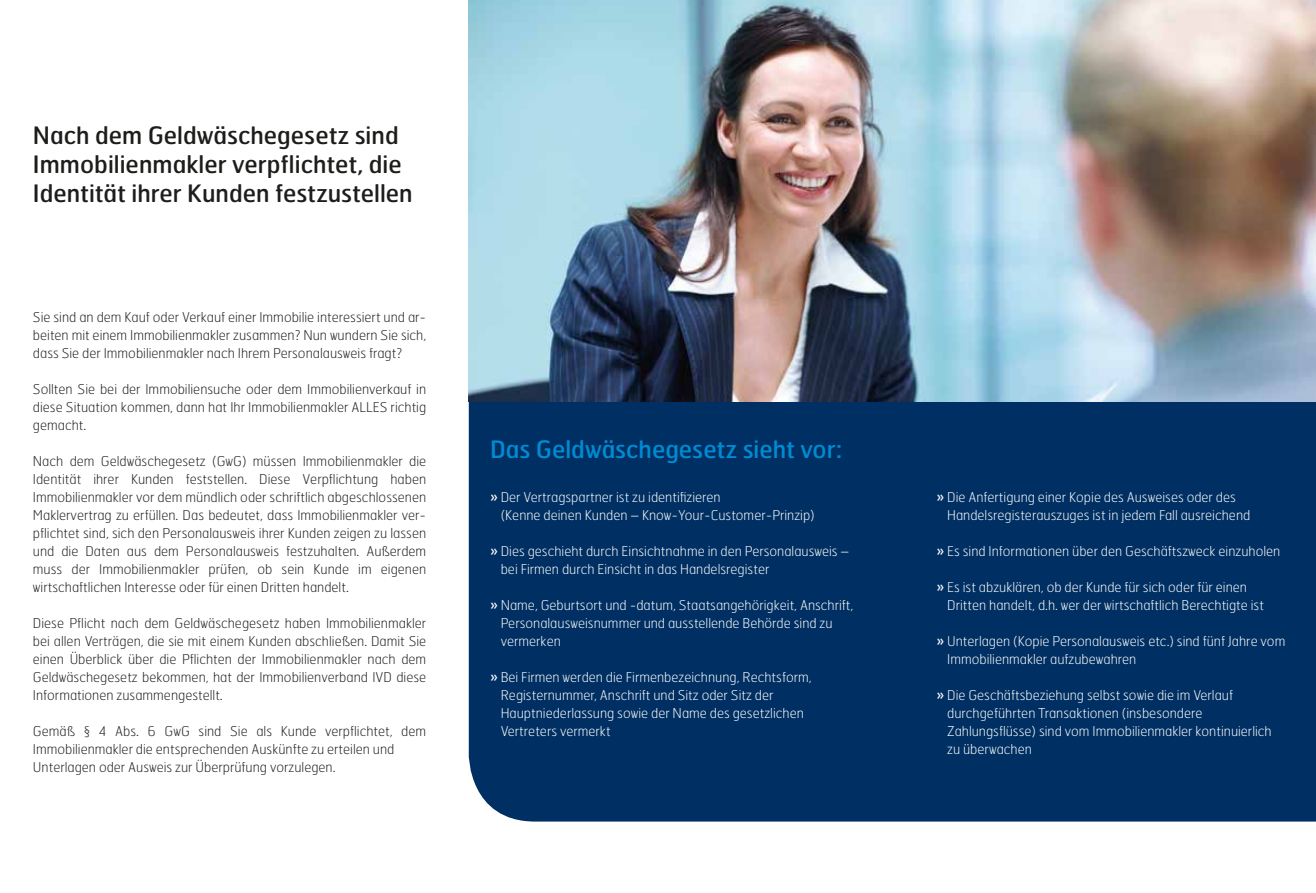
<style>
.page{position:relative;width:1316px;height:893px;background:#fff}
.page>*{position:absolute;margin:0;border:0;box-sizing:border-box;transform-origin:0 0}
.t1{font:24px/28.8px "Hermes";color:#1d1d1b}
.t2{font:24px "Hermes";color:#008bd2}
.t3{font:100 13.5px/18px "Hermes";color:#1d1d1b;text-align:justify}
.t4{font:100 13.5px/18px "Hermes";color:#fff}
.s1{font-weight:400}
</style>
<div class="page">
<div style="left:469px;top:402px;width:847px;height:420px;background:#003063"></div>
<img style="left:469px;top:0;width:847px;height:402px">
<h1 class="t1" style="left:33px;top:120px;width:381px">Nach dem Geldwäschegesetz sind<br>Immobilienmakler verpflichtet, die<br>Identität ihrer Kunden festzustellen</h1>
<p class="t3" style="left:33px;top:308px;width:395px">Sie sind an dem Kauf oder Verkauf einer Immobilie interessiert und ar&shy;beiten mit einem Immobilienmakler zusammen? Nun wundern Sie sich, dass Sie der Immobilienmakler nach Ihrem Personalausweis fragt?</p>
<p class="t3" style="left:33px;top:380px;width:395px">Sollten Sie bei der Immobiliensuche oder dem Immobilienverkauf in diese Situation kommen, dann hat Ihr Immobilienmakler ALLES richtig gemacht.</p>
<p class="t3" style="left:33px;top:452px;width:395px">Nach dem Geldwäschegesetz (GwG) müssen Immobilienmakler die Identität ihrer Kunden feststellen. Diese Verpflichtung haben Immobilienmakler vor dem mündlich oder schriftlich abgeschlossenen Maklervertrag zu erfüllen. Das bedeutet, dass Immobilienmakler ver&shy;pflichtet sind, sich den Personalausweis ihrer Kunden zeigen zu lassen und die Daten aus dem Personalausweis festzuhalten. Außerdem muss der Immobilienmakler prüfen, ob sein Kunde im eigenen wirtschaftlichen Interesse oder für einen Dritten handelt.</p>
<p class="t3" style="left:33px;top:614px;width:395px">Diese Pflicht nach dem Geldwäschegesetz haben Immobilienmakler bei allen Verträgen, die sie mit einem Kunden abschließen. Damit Sie einen Überblick über die Pflichten der Immobilienmakler nach dem Geldwäschegesetz bekommen, hat der Immobilienverband IVD diese Informationen zusammengestellt.</p>
<p class="t3" style="left:33px;top:722px;width:395px;text-align:left">Gemäß § 4 Abs. 6 GwG sind Sie als Kunde verpflichtet, dem<br>Immobilienmakler die entsprechenden Auskünfte zu erteilen und<br>Unterlagen oder Ausweis zur Überprüfung vorzulegen.</p>
<h1 class="t2" style="left:490px;top:433px;width:353px">Das Geldwäschegesetz sieht vor:</h1>
<p class="t4" style="left:501px;top:488px;width:316px;text-indent:-11px"><span class="s1">»</span> Der Vertragspartner ist zu identifizieren<br>(Kenne deinen Kunden – Know-Your-Customer-Prinzip)</p>
<p class="t4" style="left:501px;top:542px;width:350px;text-indent:-11px"><span class="s1">»</span> Dies geschieht durch Einsichtnahme in den Personalausweis – bei Firmen durch Einsicht in das Handelsregister</p>
<p class="t4" style="left:501px;top:596px;width:354px;text-indent:-11px"><span class="s1">»</span> Name, Geburtsort und -datum, Staatsangehörigkeit, Anschrift,<br>Personalausweisnummer und ausstellende Behörde sind zu vermerken</p>
<p class="t4" style="left:501px;top:668px;width:312px;text-indent:-11px"><span class="s1">»</span> Bei Firmen werden die Firmenbezeichnung, Rechtsform, Registernummer, Anschrift und Sitz oder Sitz der Hauptniederlassung sowie der Name des gesetzlichen Vertreters vermerkt</p>
<p class="t4" style="left:947px;top:488px;width:305px;text-indent:-11px"><span class="s1">»</span> Die Anfertigung einer Kopie des Ausweises oder des<br>Handelsregisterauszuges ist in jedem Fall ausreichend</p>
<p class="t4" style="left:936px;top:542px;width:345px"><span class="s1">»</span> Es sind Informationen über den Geschäftszweck einzuholen</p>
<p class="t4" style="left:947px;top:578px;width:318px;text-indent:-11px"><span class="s1">»</span> Es ist abzuklären, ob der Kunde für sich oder für einen<br>Dritten handelt, d.h. wer der wirtschaftlich Berechtigte ist</p>
<p class="t4" style="left:947px;top:632px;width:340px;text-indent:-11px"><span class="s1">»</span> Unterlagen (Kopie Personalausweis etc.) sind fünf Jahre vom<br>Immobilienmakler aufzubewahren</p>
<p class="t4" style="left:947px;top:686px;width:326px;text-indent:-11px"><span class="s1">»</span> Die Geschäftsbeziehung selbst sowie die im Verlauf durchgeführten Transaktionen (insbesondere Zahlungsflüsse) sind vom Immobilienmakler kontinuierlich zu überwachen</p>
</div>
